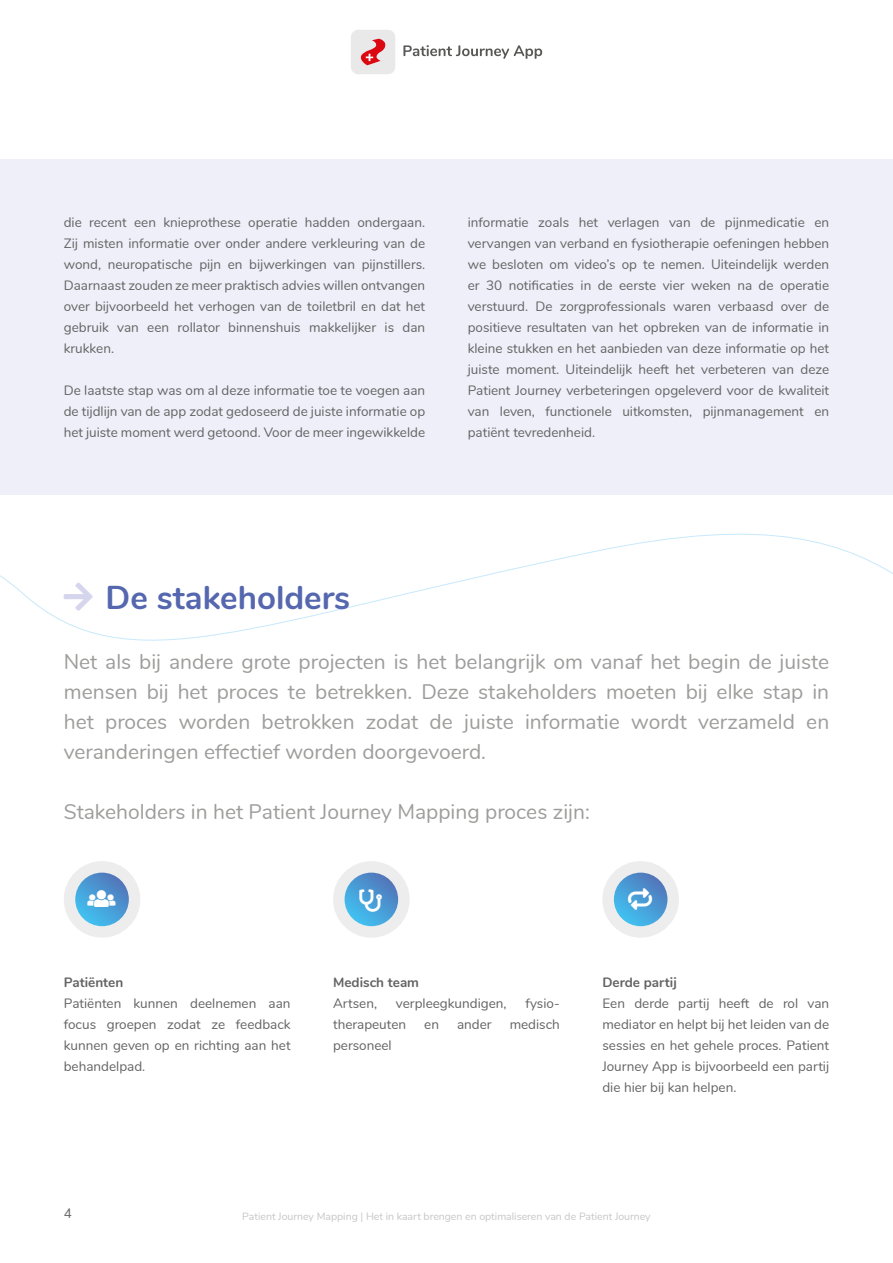
<style>
.page{position:relative;width:893px;height:1263px;background:#fff}
.page>*{position:absolute;margin:0;border:0;box-sizing:border-box;transform-origin:0 0}
.t1{font:700 33px "Nunito";color:#5567ae}
.t2{font:24px "Font Awesome 5 Pro Solid";color:#fff}
.t3{font:22.5px "Font Awesome 5 Pro Solid";color:#fff}
.t4{font:21px/30px "Nunito";color:#9d9d9c;text-align:justify}
.t5{font:20.25px "Font Awesome 5 Pro Solid";color:#fff}
.t6{font:13.5px/21px "Nunito";color:#646363;text-align:justify}
.t7{font:700 13.5px "Nunito";color:#646363}
.t8{font:10.5px "Nunito";color:#c6c6c6}
.s1{color:#d5d6ed}
</style>
<div class="page">
<svg style="left:0;top:533px;width:893px;height:108px"></svg>
<div style="left:351px;top:30px;width:44px;height:44px;background:#e9e9e9;border-radius:8px"></div>
<svg style="left:361px;top:39px;width:24px;height:26px"></svg>
<svg style="left:403px;top:45px;width:139px;height:14px"></svg>
<div style="left:0;top:159px;width:893px;height:336px;background:#eeeff9"></div>
<div style="left:333px;top:861px;width:77px;height:77px;background:#ededed;border-radius:50%"></div>
<div style="left:64px;top:861px;width:76px;height:77px;background:#ededed;border-radius:50%"></div>
<div style="left:602px;top:861px;width:77px;height:77px;background:#ededed;border-radius:50%"></div>
<svg style="left:75px;top:873px;width:54px;height:53px;background:#4c9dd6"></svg>
<svg style="left:345px;top:873px;width:53px;height:53px;background:#499bd5"></svg>
<svg style="left:614px;top:873px;width:53px;height:53px;background:#499cd5"></svg>
<svg style="left:64px;top:583px;width:29px;height:28px"></svg>
<svg style="left:87px;top:888px;width:29px;height:20px"></svg>
<svg style="left:360px;top:888px;width:22px;height:24px"></svg>
<svg style="left:628px;top:888px;width:24px;height:22px"></svg>
<p class="t6" style="left:64px;top:211px;width:363px">die recent een knieprothese operatie hadden ondergaan.<br>Zij misten informatie over onder andere verkleuring van de wond, neuropatische pijn en bijwerkingen van pijnstillers.<br>Daarnaast zouden ze meer praktisch advies willen ontvangen over bijvoorbeeld het verhogen van de toiletbril en dat het gebruik van een rollator binnenshuis makkelijker is dan krukken.</p>
<p class="t6" style="left:64px;top:379px;width:363px">De laatste stap was om al deze informatie toe te voegen aan de tijdlijn van de app zodat gedoseerd de juiste informatie op het juiste moment werd getoond. Voor de meer ingewikkelde</p>
<p class="t6" style="left:468px;top:211px;width:363px">informatie zoals het verlagen van de pijnmedicatie en vervangen van verband en fysiotherapie oefeningen hebben we besloten om video’s op te nemen. Uiteindelijk werden er 30 notificaties in de eerste vier weken na de operatie verstuurd. De zorgprofessionals waren verbaasd over de positieve resultaten van het opbreken van de informatie in kleine stukken en het aanbieden van deze informatie op het juiste moment. Uiteindelijk heeft het verbeteren van deze Patient Journey verbeteringen opgeleverd voor de kwaliteit van leven, functionele uitkomsten, pijnmanagement en patiënt tevredenheid.</p>
<h1 class="t1" style="left:64px;top:573px;width:288px"><span class="s1">□▼</span> De stakeholders</h1>
<p class="t4" style="left:64px;top:646px;width:767px">Net als bij andere grote projecten is het belangrijk om vanaf het begin de juiste mensen bij het proces te betrekken. Deze stakeholders moeten bij elke stap in het proces worden betrokken zodat de juiste informatie wordt verzameld en veranderingen effectief worden doorgevoerd.</p>
<h3 class="t4" style="left:64px;top:796px;width:528px">Stakeholders in het Patient Journey Mapping proces zijn:</h3>
<h3 class="t5" style="left:91px;top:888px;width:22px">▲▼▼□▲□</h3>
<h3 class="t5" style="left:360px;top:888px;width:22px">▲▼▼□▲□</h3>
<h3 class="t5" style="left:630px;top:888px;width:22px">▲▼▼□▲□</h3>
<h3 class="t3" style="left:87px;top:887px;width:30px">◆▲▲</h3>
<h3 class="t3" style="left:360px;top:889px;width:24px">▲▼▼□▲□</h3>
<h2 class="t2" style="left:628px;top:887px;width:25px">▼●▼</h2>
<p class="t7" style="left:64px;top:972px;width:61px">Patiënten</p>
<p class="t6" style="left:64px;top:992px;width:228px">Patiënten kunnen deelnemen aan focus groepen zodat ze feedback kunnen geven op en richting aan het behandelpad.</p>
<p class="t7" style="left:333px;top:972px;width:87px">Medisch team</p>
<p class="t6" style="left:333px;top:992px;width:46px">Artsen,</p>
<p class="t6" style="left:396px;top:992px;width:112px">verpleegkundigen,</p>
<p class="t6" style="left:525px;top:992px;width:36px">fysio-</p>
<p class="t6" style="left:333px;top:1013px;width:75px">therapeuten</p>
<p class="t6" style="left:424px;top:1013px;width:16px">en</p>
<p class="t6" style="left:457px;top:1013px;width:36px">ander</p>
<p class="t6" style="left:510px;top:1013px;width:52px">medisch</p>
<p class="t6" style="left:333px;top:1034px;width:60px">personeel</p>
<p class="t7" style="left:602px;top:972px;width:76px">Derde partij</p>
<p class="t6" style="left:602px;top:992px;width:228px">Een derde partij heeft de rol van mediator en helpt bij het leiden van de sessies en het gehele proces. Patient Journey App is bijvoorbeeld een partij die hier bij kan helpen.</p>
<p class="t6" style="left:64px;top:1202px;width:10px">4</p>
<p class="t8" style="left:242px;top:1208px;width:410px">Patient Journey Mapping | Het in kaart brengen en optimaliseren van de Patient Journey</p>
</div>
